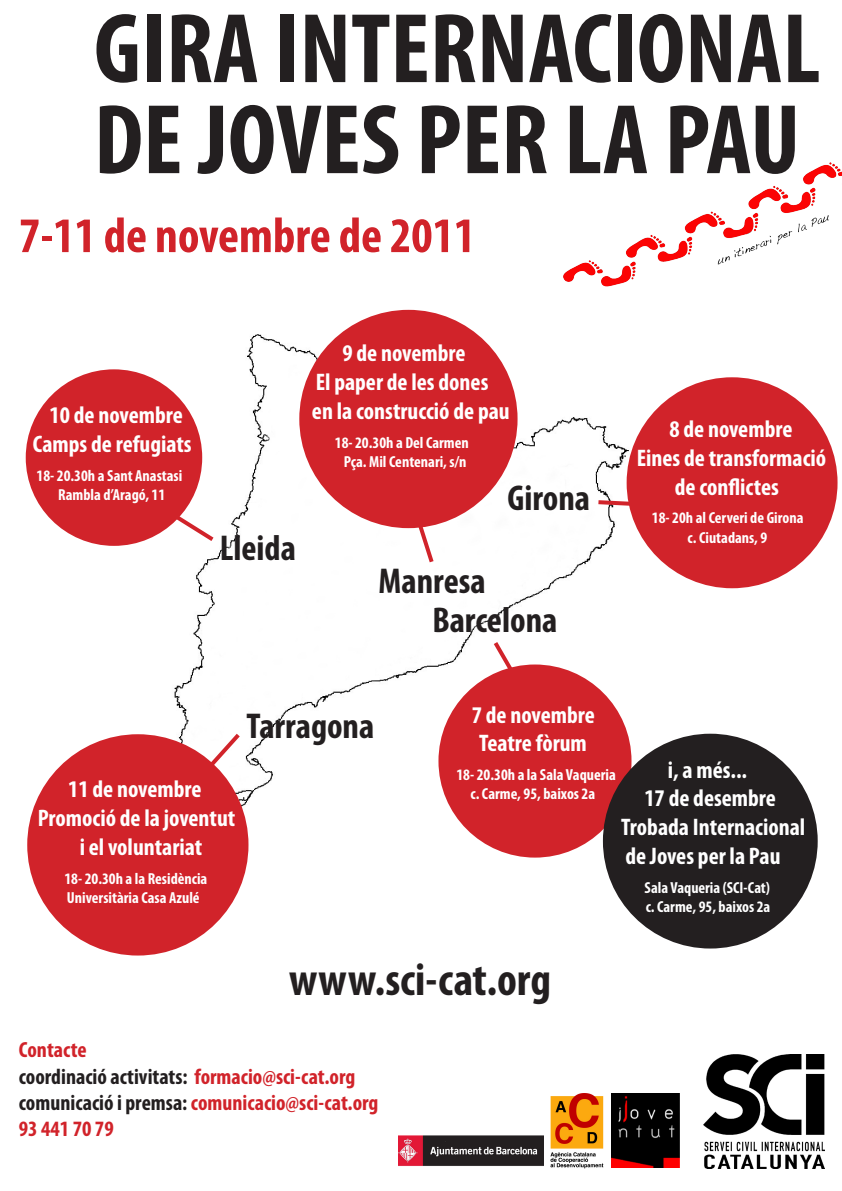
<style>
.page{position:relative;width:842px;height:1191px;background:#fff}
.page>*{position:absolute;margin:0;border:0;box-sizing:border-box;transform-origin:0 0}
.t1{font:700 condensed 100px/91px "Myriad Pro";color:#231f20}
.t2{font:700 condensed 50px "Myriad Pro";color:#d1232a}
.t3{font:700 condensed 46px "Myriad Pro";color:#231f20}
.t4{font:700 condensed 36px "Myriad Pro";color:#231f20}
.t5{font:700 condensed 24px "Myriad Pro";color:#fff}
.t6{font:700 condensed 22px "Myriad Pro";color:#d1232a}
.t7{font:700 condensed 22px "Myriad Pro";color:#231f20}
.t8{font:700 condensed 16px "Myriad Pro";color:#fff}
.s1{color:#d1232a}
.s2{color:#231f20}
</style>
<div class="page">
<img style="left:148px;top:318px;width:502px;height:510px">
<div style="left:438px;top:664px;width:193px;height:193px;background:#d1232a;border-radius:50%"></div>
<div style="left:603px;top:733px;width:215px;height:215px;background:#231f20;border-radius:50%"></div>
<div style="left:26px;top:369px;width:176px;height:177px;background:#d1232a;border-radius:50%"></div>
<div style="left:299px;top:310px;width:218px;height:218px;background:#d1232a;border-radius:50%"></div>
<svg style="left:594px;top:498px;width:37px;height:15px"></svg>
<svg style="left:127px;top:479px;width:91px;height:66px"></svg>
<svg style="left:405px;top:524px;width:32px;height:43px"></svg>
<svg style="left:490px;top:637px;width:63px;height:39px"></svg>
<svg style="left:163px;top:729px;width:81px;height:84px"></svg>
<div style="left:627px;top:377px;width:210px;height:211px;background:#d1232a;border-radius:50%"></div>
<div style="left:27px;top:734px;width:221px;height:221px;background:#d1232a;border-radius:50%"></div>
<img style="left:704px;top:1054px;width:120px;height:114px">
<img style="left:550px;top:1093px;width:53px;height:75px">
<img style="left:611px;top:1093px;width:69px;height:74px">
<img style="left:398px;top:1135px;width:145px;height:31px">
<img style="left:563px;top:162px;width:279px;height:165px">
<p class="t1" style="left:94px;top:1px;width:728px">GIRA INTERNACIONAL<br>DE JOVES PER LA PAU</p>
<p class="t2" style="left:19px;top:204px;width:458px">7-11 de novembre de 2011</p>
<p class="t5" style="left:50px;top:400px;width:135px">10 de novembre</p>
<p class="t5" style="left:33px;top:429px;width:160px">Camps de refugiats</p>
<p class="t8" style="left:37px;top:465px;width:147px">18- 20.30h a Sant Anastasi</p>
<p class="t8" style="left:58px;top:484px;width:109px">Rambla d’Aragó, 11</p>
<p class="t4" style="left:220px;top:525px;width:78px">Lleida</p>
<p class="t5" style="left:342px;top:338px;width:125px">9 de novembre</p>
<p class="t5" style="left:316px;top:367px;width:174px">El paper de les dones</p>
<p class="t5" style="left:312px;top:396px;width:199px">en la construcció de pau</p>
<p class="t8" style="left:335px;top:432px;width:135px">18- 20.30h a Del Carmen</p>
<p class="t8" style="left:344px;top:451px;width:124px">Pça. Mil Centenari, s/n</p>
<p class="t4" style="left:378px;top:559px;width:109px">Manresa</p>
<p class="t4" style="left:507px;top:475px;width:84px">Girona</p>
<p class="t4" style="left:432px;top:597px;width:127px">Barcelona</p>
<p class="t5" style="left:669px;top:414px;width:125px">8 de novembre</p>
<p class="t5" style="left:637px;top:443px;width:191px">Eines de transformació</p>
<p class="t5" style="left:675px;top:471px;width:106px">de conflictes</p>
<p class="t8" style="left:652px;top:508px;width:153px">18- 20h al Cerveri de Girona</p>
<p class="t8" style="left:688px;top:527px;width:81px">c. Ciutadans, 9</p>
<p class="t4" style="left:247px;top:703px;width:129px">Tarragona</p>
<p class="t5" style="left:68px;top:774px;width:135px">11 de novembre</p>
<p class="t5" style="left:38px;top:803px;width:199px">Promoció de la joventut</p>
<p class="t5" style="left:80px;top:831px;width:124px">i el voluntariat</p>
<p class="t8" style="left:64px;top:868px;width:144px">18- 20.30h a la Residència</p>
<p class="t8" style="left:67px;top:887px;width:134px">Universitària Casa Azulé</p>
<p class="t5" style="left:472px;top:699px;width:125px">7 de novembre</p>
<p class="t5" style="left:479px;top:728px;width:109px">Teatre fòrum</p>
<p class="t8" style="left:456px;top:765px;width:161px">18- 20.30h a la Sala Vaqueria</p>
<p class="t8" style="left:470px;top:784px;width:126px">c. Carme, 95, baixos 2a</p>
<p class="t5" style="left:668px;top:754px;width:81px">i, a més...</p>
<p class="t5" style="left:644px;top:783px;width:133px">17 de desembre</p>
<p class="t5" style="left:621px;top:812px;width:186px">Trobada Internacional</p>
<p class="t5" style="left:625px;top:841px;width:157px">de Joves per la Pau</p>
<p class="t8" style="left:644px;top:877px;width:127px">Sala Vaqueria (SCI-Cat)</p>
<p class="t8" style="left:646px;top:896px;width:126px">c. Carme, 95, baixos 2a</p>
<p class="t3" style="left:289px;top:950px;width:263px">www.sci-cat.org</p>
<p class="t6" style="left:19px;top:1036px;width:69px">Contacte</p>
<p class="t7" style="left:19px;top:1062px;width:338px">coordinació activitats: <span class="s1">formacio@sci-cat.org</span></p>
<p class="t6" style="left:19px;top:1089px;width:361px"><span class="s2">comunicació i premsa:</span> comunicacio@sci-cat.org</p>
<p class="t6" style="left:19px;top:1115px;width:96px">93 441 70 79</p>
</div>
